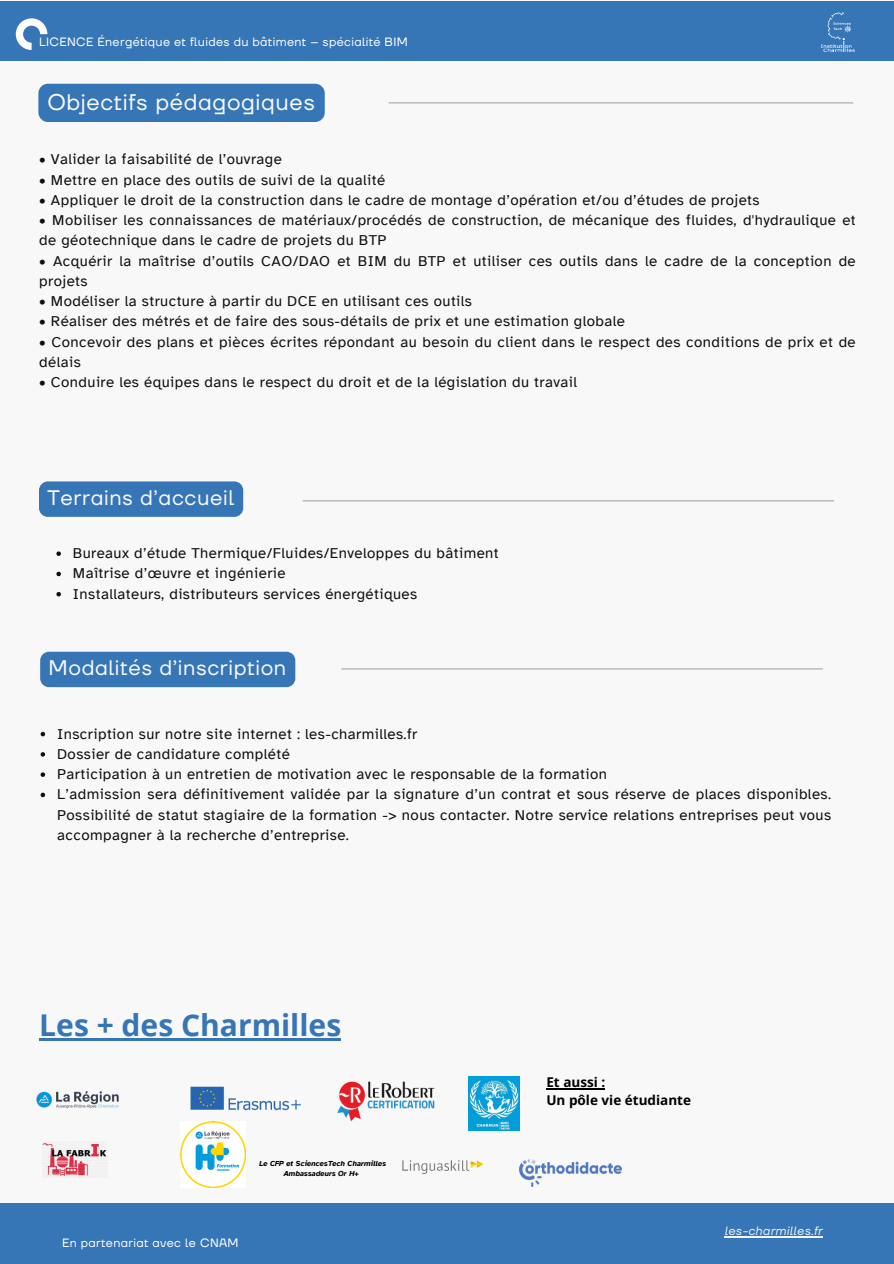
<style>
.page{position:relative;width:894px;height:1264px;background:#fff}
.page>*{position:absolute;margin:0;border:0;box-sizing:border-box;transform-origin:0 0}
.t1{font:700 30px "Open Sans";color:#3675b6}
.t2{font:22.5px "TT Firs Neue";letter-spacing:.03em;color:#f8f8f8}
.t3{font:21px "TT Firs Neue";letter-spacing:.03em;color:#f8f8f8}
.t4{font:15px/20.2px "Atkinson Hyperlegible";letter-spacing:.03em;color:#100f0d}
.t5{font:700 13.5px/18px "Open Sans";color:#000}
.t6{font:12px "TT Firs Neue";letter-spacing:.03em;color:#fff}
.t7{font:italic 12px "TT Firs Neue";letter-spacing:.03em;color:#f1f6f9}
.t8{font:italic 700 7.5px/10.1px "Atkinson Hyperlegible";color:#000;text-align:center}
</style>
<div class="page">
<div style="left:0;top:0;width:893px;height:1263px;background:#f8f8f8"></div>
<div style="left:0;top:1px;width:893px;height:59px;background:#3675b6"></div>
<div style="left:38px;top:84px;width:286px;height:38px;background:#3675b6;border-radius:10px"></div>
<hr style="left:341px;top:668px;width:481px;height:1px;background:#a6a6a6">
<svg style="left:16px;top:18px;width:31px;height:32px"></svg>
<div style="left:40px;top:651px;width:255px;height:36px;background:#3675b6"></div>
<svg style="left:56px;top:551px;width:5px;height:5px"></svg>
<svg style="left:56px;top:571px;width:5px;height:5px"></svg>
<svg style="left:56px;top:592px;width:5px;height:4px"></svg>
<div style="left:39px;top:481px;width:204px;height:36px;background:#3675b6"></div>
<hr style="left:303px;top:500px;width:530px;height:1px;background:#a6a6a6">
<img style="left:821px;top:12px;width:34px;height:41px">
<svg style="left:41px;top:732px;width:4px;height:4px"></svg>
<svg style="left:41px;top:752px;width:4px;height:4px"></svg>
<svg style="left:41px;top:772px;width:4px;height:5px"></svg>
<svg style="left:41px;top:792px;width:4px;height:5px"></svg>
<hr style="left:39px;top:1038px;width:302px;height:2px;background:#3675b6">
<img style="left:42px;top:1141px;width:65px;height:36px">
<img style="left:190px;top:1086px;width:111px;height:25px">
<img style="left:337px;top:1081px;width:98px;height:40px">
<img style="left:402px;top:1160px;width:82px;height:15px">
<img style="left:36px;top:1091px;width:83px;height:18px">
<img style="left:519px;top:1159px;width:102px;height:27px">
<img style="left:469px;top:1076px;width:50px;height:54px">
<img style="left:180px;top:1121px;width:65px;height:65px">
<hr style="left:546px;top:1088px;width:59px;height:1px;background:#000">
<div style="left:0;top:1203px;width:893px;height:60px;background:#3675b6"></div>
<hr style="left:724px;top:1236px;width:98px;height:1px;background:#f1f6f9">
<svg style="left:388px;top:102px;width:465px;height:2px"></svg>
<p class="t6" style="left:39px;top:33px;width:370px">LICENCE Énergétique et fluides du bâtiment – spécialité BIM</p>
<h2 class="t2" style="left:47px;top:86px;width:269px">Objectifs pédagogiques</h2>
<p class="t4" style="left:39px;top:149px;width:244px">• Valider la faisabilité de l’ouvrage</p>
<p class="t4" style="left:39px;top:170px;width:347px">• Mettre en place des outils de suivi de la qualité</p>
<p class="t4" style="left:39px;top:190px;width:721px">• Appliquer le droit de la construction dans le cadre de montage d’opération et/ou d’études de projets</p>
<p class="t4" style="left:39px;top:210px;width:817px">• Mobiliser les connaissances de matériaux/procédés de construction, de mécanique des fluides, d'hydraulique et de géotechnique dans le cadre de projets du BTP</p>
<p class="t4" style="left:39px;top:251px;width:817px">• Acquérir la maîtrise d’outils CAO/DAO et BIM du BTP et utiliser ces outils dans le cadre de la conception de projets</p>
<p class="t4" style="left:39px;top:291px;width:434px">• Modéliser la structure à partir du DCE en utilisant ces outils</p>
<p class="t4" style="left:39px;top:311px;width:587px">• Réaliser des métrés et de faire des sous-détails de prix et une estimation globale</p>
<p class="t4" style="left:39px;top:332px;width:817px">• Concevoir des plans et pièces écrites répondant au besoin du client dans le respect des conditions de prix et de délais</p>
<p class="t4" style="left:39px;top:372px;width:539px">• Conduire les équipes dans le respect du droit et de la législation du travail</p>
<h3 class="t3" style="left:47px;top:483px;width:188px">Terrains d’accueil</h3>
<p class="t4" style="left:73px;top:543px;width:427px">Bureaux d’étude Thermique/Fluides/Enveloppes du bâtiment<br>Maîtrise d’œuvre et ingénierie<br>Installateurs, distributeurs services énergétiques</p>
<h3 class="t3" style="left:49px;top:653px;width:239px">Modalités d’inscription</h3>
<p class="t4" style="left:57px;top:723px;width:775px">Inscription sur notre site internet : les-charmilles.fr<br>Dossier de candidature complété<br>Participation à un entretien de motivation avec le responsable de la formation<br>L’admission sera définitivement validée par la signature d’un contrat et sous réserve de places disponibles.<br>Possibilité de statut stagiaire de la formation -&gt; nous contacter. Notre service relations entreprises peut vous accompagner à la recherche d’entreprise.</p>
<h1 class="t1" style="left:39px;top:1003px;width:303px">Les + des Charmilles</h1>
<p class="t8" style="left:259px;top:1158px;width:128px">Le CFP et SciencesTech Charmilles<br>Ambassadeurs Or H+</p>
<p class="t6" style="left:62px;top:1234px;width:178px">En partenariat avec le CNAM</p>
<p class="t5" style="left:546px;top:1072px;width:146px">Et aussi :<br>Un pôle vie étudiante</p>
<p class="t7" style="left:724px;top:1222px;width:99px">les-charmilles.fr</p>
</div>
